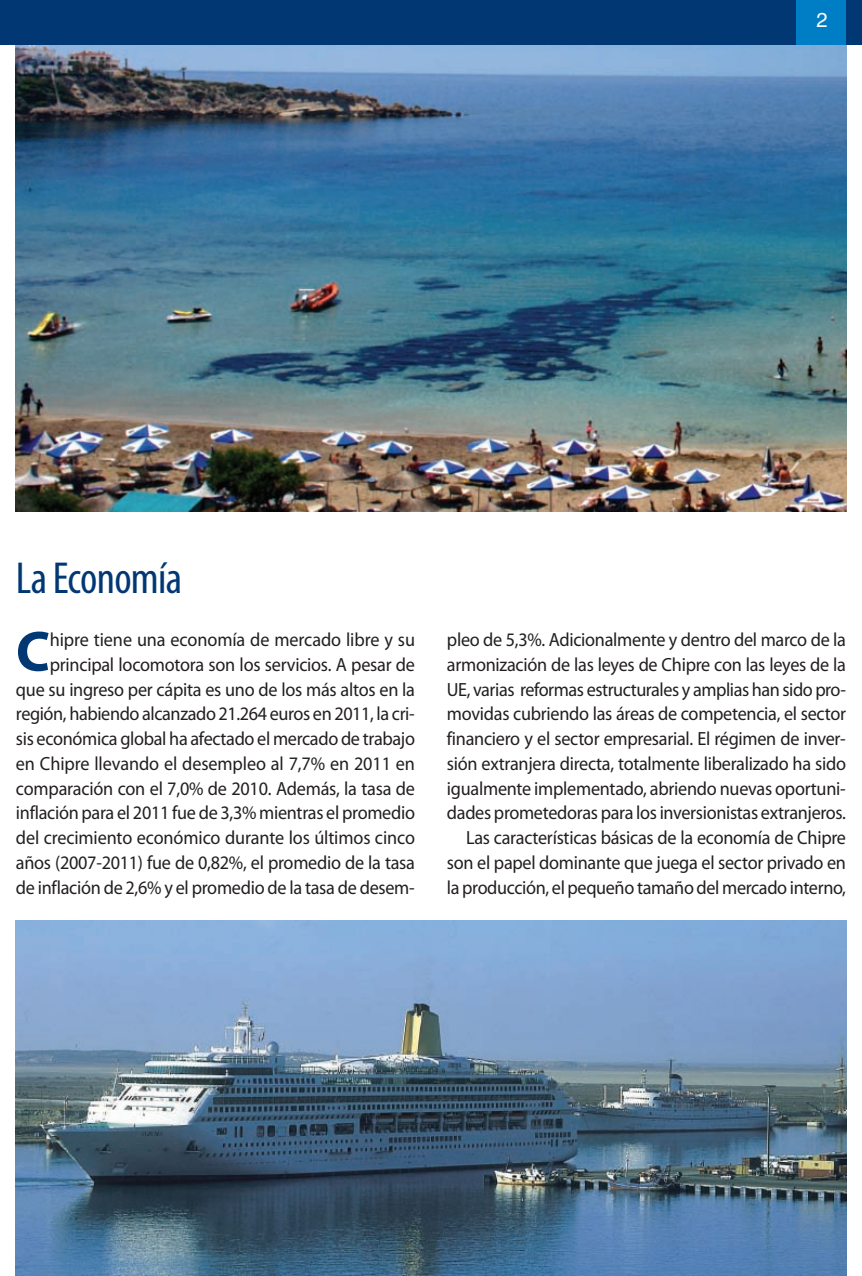
<style>
.page{position:relative;width:862px;height:1276px;background:#fff}
.page>*{position:absolute;margin:0;border:0;box-sizing:border-box;transform-origin:0 0}
.t1{font:700 57.38px "Myriad Pro";color:#013874}
.t2{font:condensed 45px "Myriad Pro";letter-spacing:-.015em;color:#013874}
.t3{font:20.25px "Helvetica";color:#fff}
.t4{font:19.12px/24.8px "Myriad Pro";letter-spacing:-.015em;color:#231f20;text-align:right;scale:.95 1}
</style>
<div class="page">
<img style="left:16px;top:45px;width:829px;height:466px">
<div style="left:0;top:0;width:861px;height:45px;background:#013874"></div>
<img style="left:16px;top:920px;width:829px;height:356px">
<div style="left:796px;top:0;width:49px;height:45px;background:#007ec5"></div>
<p class="t3" style="left:816px;top:12px;width:13px">2</p>
<h2 class="t2" style="left:16px;top:562px;width:168px">LaEconomía</h2>
<h1 class="t1" style="left:16px;top:630px;width:36px">C</h1>
<p class="t4" style="left:16px;top:629px;width:421px">hipre tiene una economía de mercado libre y su principal locomotora son los servicios. A pesar de<br>que su ingreso per cápita es uno de los más altos en la región, habiendo alcanzado 21.264 euros en 2011, la cri&shy;sis económica global ha afectado el mercado de trabajo en Chipre llevando el desempleo al 7,7% en 2011 en comparación con el 7,0% de 2010. Además, la tasa de inflación para el 2011 fue de 3,3% mientras el promedio del crecimiento económico durante los últimos cinco años (2007-2011) fue de 0,82%, el promedio de la tasa de inflación de 2,6% y el promedio de la tasa de desem-</p>
<p class="t4" style="left:446px;top:629px;width:421px">pleo de 5,3%. Adicionalmente y dentro del marco de la armonización de las leyes de Chipre con las leyes de la UE, varias reformas estructurales y amplias han sido pro&shy;movidas cubriendo las áreas de competencia, el sector financiero y el sector empresarial. El régimen de inver&shy;sión extranjera directa, totalmente liberalizado ha sido igualmente implementado, abriendo nuevas oportuni&shy;dades prometedoras para los inversionistas extranjeros.<br>Las características básicas de la economía de Chipre son el papel dominante que juega el sector privado en la producción, el pequeño tamaño del mercado interno,</p>
</div>
